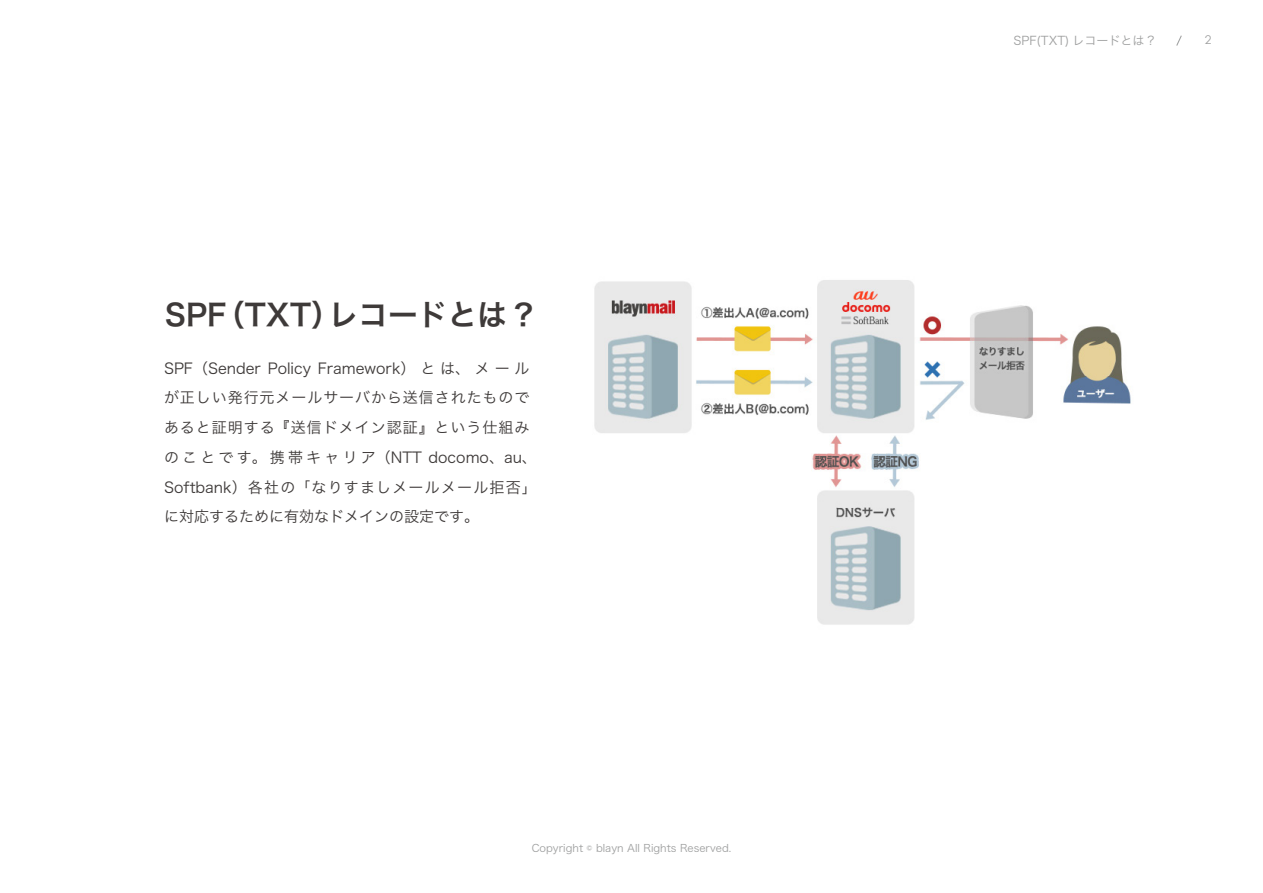
<style>
.page{position:relative;width:1263px;height:893px;background:#fff}
.page>*{position:absolute;margin:0;border:0;box-sizing:border-box;transform-origin:0 0}
.t1{font:29.7px "Hira Kaku Pro W6";color:#3e3a39}
.t2{font:15px/29.7px "Hira Kaku Pro W3";letter-spacing:.06em;color:#3e3a39}
.t3{font:12px "Hira Kaku Pro W3";color:#9fa0a0}
.t4{font:12px "Century Gothic";color:#9fa0a0}
.t5{font:10.5px "Hira Kaku Pro W3";color:#9fa0a0}
</style>
<div class="page">
<svg style="left:1176px;top:35px;width:6px;height:11px"></svg>
<img style="left:594px;top:280px;width:537px;height:345px">
<h1 class="t1" style="left:215px;top:288px;width:127px">（TXT）</h1>
<h1 class="t1" style="left:328px;top:288px;width:206px">レコードとは ?</h1>
<h1 class="t1" style="left:165px;top:288px;width:63px">SPF</h1>
<p class="t2" style="left:164px;top:352px;width:374px">SPF（Sender Policy Framework）とは、メールが正しい発行元メールサーバから送信されたものであると証明する『送信ドメイン認証』という仕組みのことです。携帯キャリア（NTT docomo、au、<br>Softbank）各社の「なりすましメールメール拒否「に対応するために有効なドメインの設定です。</p>
<p class="t5" style="left:532px;top:839px;width:201px">Copyright © blayn All Rights Reserved.</p>
<p class="t3" style="left:1013px;top:29px;width:142px">SPF(TXT) レコードとは ?</p>
<p class="t4" style="left:1205px;top:32px;width:8px">2</p>
</div>
